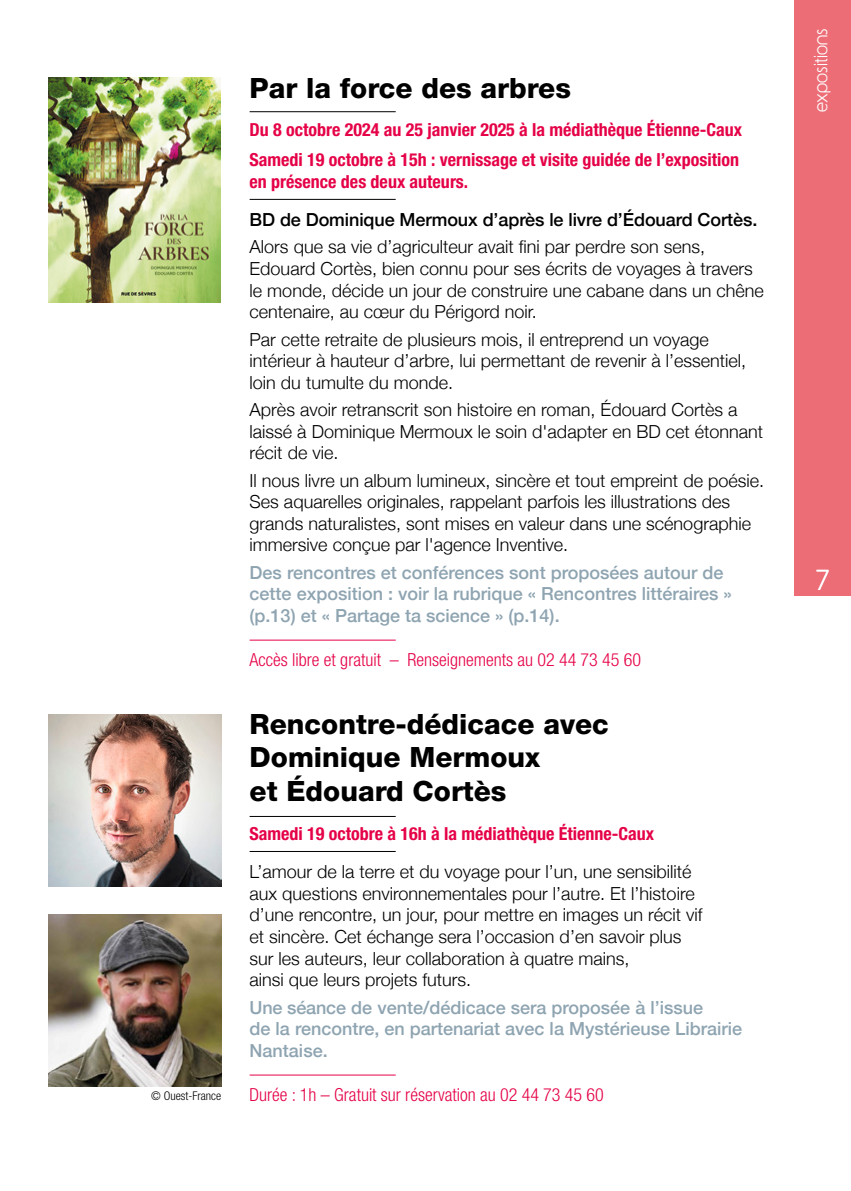
<style>
.page{position:relative;width:851px;height:1191px;background:#fff}
.page>*{position:absolute;margin:0;border:0;box-sizing:border-box;transform-origin:0 0}
.t1{font:800 28px/33.6px "Helvetica Neue LT Pro";color:#000}
.t2{font:24px "Y2 K Neophyte";color:#fff}
.t3{font:300 18px/21.6px "Helvetica Neue";color:#000}
.t4{font:500 18px/21.6px "Helvetica Neue";color:#8ea4b1}
.t5{font:700 condensed 18px/29.6px "Helvetica Neue LT Pro";color:#e50247}
.t6{font:300 condensed 18px "Helvetica Neue LT Pro";color:#e50247}
.t7{font:500 18px "Helvetica Neue";letter-spacing:-.005em;color:#000}
.t8{font:16px "Y2 K Neophyte";letter-spacing:.01em;color:#fff}
.t9{font:300 condensed 12px "Helvetica Neue LT Pro";color:#000}
</style>
<div class="page">
<div style="left:794px;top:0;width:56px;height:595px;background:#ed6d76"></div>
<hr style="left:249px;top:111px;width:146px;height:1px;background:#000">
<hr style="left:249px;top:199px;width:146px;height:1px;background:#000">
<hr style="left:249px;top:639px;width:146px;height:1px;background:#e50247">
<hr style="left:249px;top:816px;width:146px;height:1px;background:#000">
<hr style="left:249px;top:851px;width:146px;height:1px;background:#000">
<hr style="left:249px;top:1074px;width:146px;height:1px;background:#e50247">
<img style="left:48px;top:714px;width:173px;height:172px">
<img style="left:48px;top:914px;width:173px;height:172px">
<img style="left:48px;top:78px;width:173px;height:224px">
<h1 class="t1" style="left:249px;top:71px;width:323px">Par la force des arbres</h1>
<p class="t5" style="left:249px;top:115px;width:494px">Du 8 octobre 2024 au 25 janvier 2025 à la médiathèque Étienne-Caux<br>Samedi 19 octobre à 15h : vernissage et visite guidée de l’exposition</p>
<p class="t5" style="left:249px;top:166px;width:220px">en présence des deux auteurs.</p>
<p class="t7" style="left:249px;top:205px;width:509px">BD de Dominique Mermoux d’après le livre d’Édouard Cortès.</p>
<p class="t3" style="left:249px;top:235px;width:515px">Alors que sa vie d’agriculteur avait fini par perdre son sens, Edouard Cortès, bien connu pour ses écrits de voyages à travers le monde, décide un jour de construire une cabane dans un chêne centenaire, au cœur du Périgord noir.</p>
<p class="t3" style="left:249px;top:327px;width:498px">Par cette retraite de plusieurs mois, il entreprend un voyage intérieur à hauteur d’arbre, lui permettant de revenir à l’essentiel, loin du tumulte du monde.</p>
<p class="t3" style="left:249px;top:397px;width:515px">Après avoir retranscrit son histoire en roman, Édouard Cortès a laissé à Dominique Mermoux le soin d'adapter en BD cet étonnant récit de vie.</p>
<p class="t3" style="left:249px;top:468px;width:516px">Il nous livre un album lumineux, sincère et tout empreint de poésie.<br>Ses aquarelles originales, rappelant parfois les illustrations des grands naturalistes, sont mises en valeur dans une scénographie immersive conçue par l'agence Inventive.</p>
<p class="t4" style="left:249px;top:560px;width:483px">Des rencontres et conférences sont proposées autour de cette exposition : voir la rubrique « Rencontres littéraires » (p.13) et « Partage ta science » (p.14).</p>
<p class="t6" style="left:249px;top:649px;width:393px">Accès libre et gratuit – Renseignements au 02 44 73 45 60</p>
<h1 class="t1" style="left:249px;top:707px;width:360px">Rencontre-dédicace avec<br>Dominique Mermoux<br>et Édouard Cortès</h1>
<p class="t5" style="left:249px;top:818px;width:406px">Samedi 19 octobre à 16h à la médiathèque Étienne-Caux</p>
<p class="t3" style="left:249px;top:859px;width:454px">L’amour de la terre et du voyage pour l’un, une sensibilité aux questions environnementales pour l’autre. Et l’histoire d’une rencontre, un jour, pour mettre en images un récit vif et sincère. Cet échange sera l’occasion d’en savoir plus sur les auteurs, leur collaboration à quatre mains,<br>ainsi que leurs projets futurs.</p>
<p class="t4" style="left:249px;top:995px;width:494px">Une séance de vente/dédicace sera proposée à l’issue<br>de la rencontre, en partenariat avec la Mystérieuse Librairie<br>Nantaise.</p>
<p class="t9" style="left:151px;top:1089px;width:72px">© Ouest-France</p>
<p class="t6" style="left:249px;top:1084px;width:355px">Durée : 1h – Gratuit sur réservation au 02 44 73 45 60</p>
<p class="t8" style="left:809px;top:112px;width:86px;rotate:-90deg">expositions</p>
<h2 class="t2" style="left:816px;top:563px;width:14px">7</h2>
</div>
